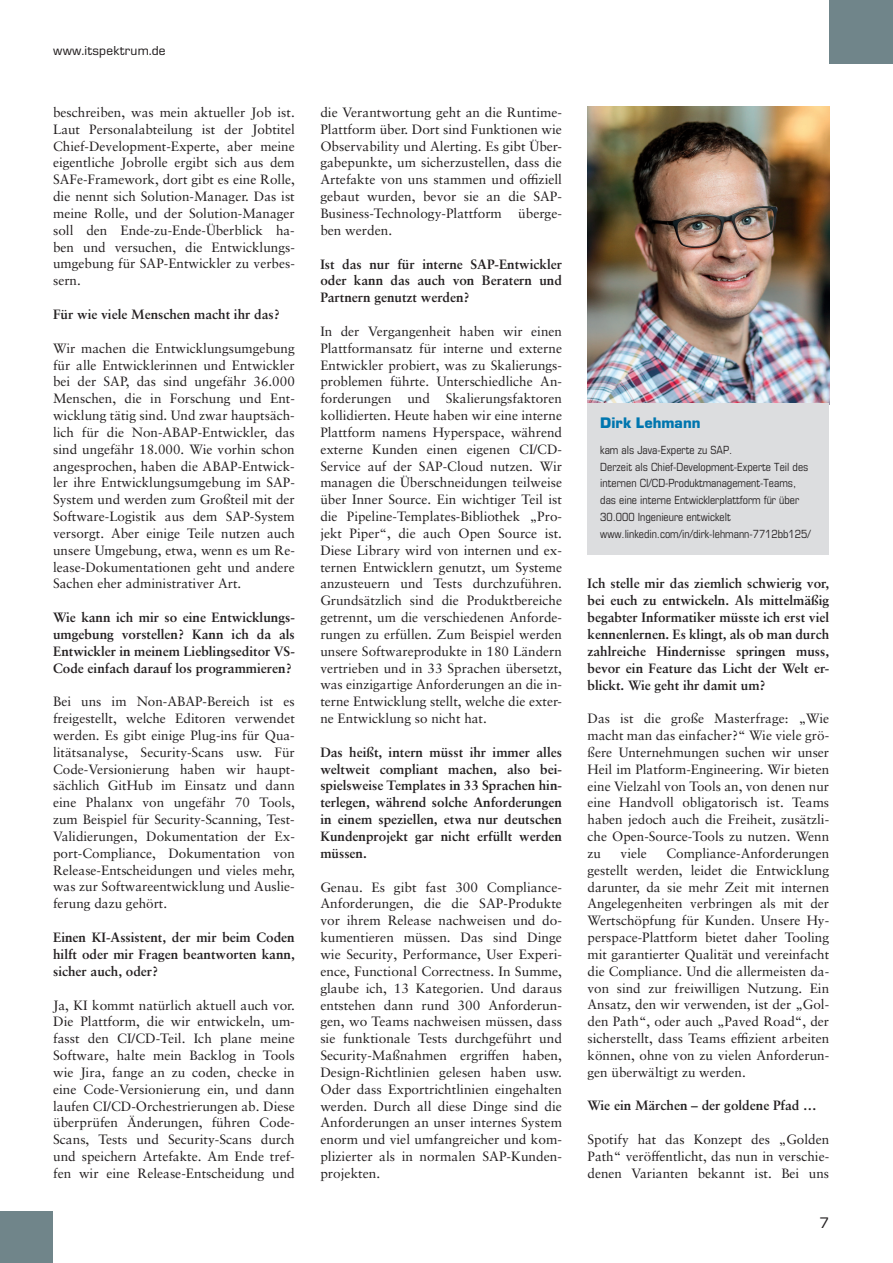
<style>
.page{position:relative;width:893px;height:1263px;background:#fff}
.page>*{position:absolute;margin:0;border:0;box-sizing:border-box;transform-origin:0 0}
.t1{font:700 15px "Eurostile BQ";color:#0076af}
.t2{font:15px "Eurostile BQ";color:#231f20}
.t3{font:13.5px/16.8px "Sabon LT Pro";color:#231f20;text-align:justify}
.t4{font:700 13.5px/16.8px "Sabon LT Pro";color:#231f20;text-align:justify}
.t5{font:12.75px "Eurostile BQ";letter-spacing:.02em;color:#231f20}
.t6{font:condensed 11.25px/16.8px "Eurostile";color:#231f20}
</style>
<div class="page">
<div style="left:829px;top:0;width:64px;height:64px;background:#70858a"></div>
<hr style="left:0;top:0;width:1px;height:64px;background:#70858a">
<div style="left:0;top:1211px;width:53px;height:52px;background:#70858a"></div>
<img style="left:587px;top:106px;width:242px;height:297px">
<div style="left:587px;top:403px;width:242px;height:152px;background:#dcdddf"></div>
<p class="t5" style="left:53px;top:43px;width:114px">www.itspektrum.de</p>
<p class="t3" style="left:53px;top:103px;width:243px">beschreiben, was mein aktueller Job ist.<br>Laut Personalabteilung ist der Jobtitel Chief-Development-Experte, aber meine eigentliche Jobrolle ergibt sich aus dem SAFe-Framework, dort gibt es eine Rolle, die nennt sich Solution-Manager. Das ist meine Rolle, und der Solution-Manager soll den Ende-zu-Ende-Überblick ha&shy;ben und versuchen, die Entwicklungs&shy;umgebung für SAP-Entwickler zu verbes&shy;sern.</p>
<p class="t4" style="left:53px;top:306px;width:228px">Für wie viele Menschen macht ihr das?</p>
<p class="t3" style="left:53px;top:339px;width:243px">Wir machen die Entwicklungsumgebung für alle Entwicklerinnen und Entwickler bei der SAP, das sind ungefähr 36.000<br>Menschen, die in Forschung und Ent&shy;wicklung tätig sind. Und zwar hauptsäch&shy;lich für die Non-ABAP-Entwickler, das sind ungefähr 18.000. Wie vorhin schon angesprochen, haben die ABAP-Entwick&shy;ler ihre Entwicklungsumgebung im SAP-System und werden zum Großteil mit der Software-Logistik aus dem SAP-System versorgt. Aber einige Teile nutzen auch unsere Umgebung, etwa, wenn es um Re&shy;lease-Dokumentationen geht und andere Sachen eher administrativer Art.</p>
<p class="t4" style="left:53px;top:609px;width:243px">Wie kann ich mir so eine Entwicklungs&shy;umgebung vorstellen? Kann ich da als Entwickler in meinem Lieblingseditor VS-Code einfach darauf los programmieren?</p>
<p class="t3" style="left:53px;top:693px;width:243px">Bei uns im Non-ABAP-Bereich ist es freigestellt, welche Editoren verwendet werden. Es gibt einige Plug-ins für Qua&shy;litätsanalyse, Security-Scans usw. Für Code-Versionierung haben wir haupt&shy;sächlich GitHub im Einsatz und dann eine Phalanx von ungefähr 70 Tools, zum Beispiel für Security-Scanning, Test-Validierungen, Dokumentation der Ex&shy;port-Compliance, Dokumentation von Release-Entscheidungen und vieles mehr, was zur Softwareentwicklung und Auslie&shy;ferung dazu gehört.</p>
<p class="t4" style="left:53px;top:928px;width:243px">Einen KI-Assistent, der mir beim Coden hilft oder mir Fragen beantworten kann, sicher auch, oder?</p>
<p class="t3" style="left:53px;top:996px;width:243px">Ja, KI kommt natürlich aktuell auch vor.<br>Die Plattform, die wir entwickeln, um&shy;fasst den CI/CD-Teil. Ich plane meine Software, halte mein Backlog in Tools wie Jira, fange an zu coden, checke in eine Code-Versionierung ein, und dann laufen CI/CD-Orchestrierungen ab. Diese überprüfen Änderungen, führen Code-Scans, Tests und Security-Scans durch und speichern Artefakte. Am Ende tref&shy;fen wir eine Release-Entscheidung und</p>
<p class="t3" style="left:320px;top:103px;width:243px">die Verantwortung geht an die Runtime-Plattform über. Dort sind Funktionen wie Observability und Alerting. Es gibt Über&shy;gabepunkte, um sicherzustellen, dass die Artefakte von uns stammen und offiziell gebaut wurden, bevor sie an die SAP-Business-Technology-Plattform überge&shy;ben werden.</p>
<p class="t4" style="left:320px;top:255px;width:243px">Ist das nur für interne SAP-Entwickler oder kann das auch von Beratern und Partnern genutzt werden?</p>
<p class="t3" style="left:320px;top:322px;width:243px">In der Vergangenheit haben wir einen Plattformansatz für interne und externe Entwickler probiert, was zu Skalierungs&shy;problemen führte. Unterschiedliche An&shy;forderungen und Skalierungsfaktoren kollidierten. Heute haben wir eine interne Plattform namens Hyperspace, während externe Kunden einen eigenen CI/CD-Service auf der SAP-Cloud nutzen. Wir managen die Überschneidungen teilweise über Inner Source. Ein wichtiger Teil ist die Pipeline-Templates-Bibliothek „Pro&shy;jekt Piper“, die auch Open Source ist.<br>Diese Library wird von internen und ex&shy;ternen Entwicklern genutzt, um Systeme anzusteuern und Tests durchzuführen.<br>Grundsätzlich sind die Produktbereiche getrennt, um die verschiedenen Anforde&shy;rungen zu erfüllen. Zum Beispiel werden unsere Softwareprodukte in 180 Ländern vertrieben und in 33 Sprachen übersetzt, was einzigartige Anforderungen an die in&shy;terne Entwicklung stellt, welche die exter&shy;ne Entwicklung so nicht hat.</p>
<p class="t4" style="left:320px;top:743px;width:243px">Das heißt, intern müsst ihr immer alles weltweit compliant machen, also bei&shy;spielsweise Templates in 33 Sprachen hin&shy;terlegen, während solche Anforderungen in einem speziellen, etwa nur deutschen Kundenprojekt gar nicht erfüllt werden müssen.</p>
<p class="t3" style="left:320px;top:878px;width:243px">Genau. Es gibt fast 300 Compliance-Anforderungen, die die SAP-Produkte vor ihrem Release nachweisen und do&shy;kumentieren müssen. Das sind Dinge wie Security, Performance, User Experi&shy;ence, Functional Correctness. In Summe, glaube ich, 13 Kategorien. Und daraus entstehen dann rund 300 Anforderun&shy;gen, wo Teams nachweisen müssen, dass sie funktionale Tests durchgeführt und Security-Maßnahmen ergriffen haben, Design-Richtlinien gelesen haben usw.<br>Oder dass Exportrichtlinien eingehalten werden. Durch all diese Dinge sind die Anforderungen an unser internes System enorm und viel umfangreicher und kom&shy;plizierter als in normalen SAP-Kunden&shy;projekten.</p>
<p class="t1" style="left:600px;top:414px;width:102px">Dirk Lehmann</p>
<p class="t6" style="left:600px;top:441px;width:212px">kam als Java-Experte zu SAP.<br>Derzeit als Chief-Development-Experte Teil des internen CI/CD-Produktmanagement-Teams, das eine interne Entwicklerplattform für über 30.000 Ingenieure entwickelt www.linkedin.com/in/dirk-lehmann-7712bb125/</p>
<p class="t4" style="left:587px;top:575px;width:243px">Ich stelle mir das ziemlich schwierig vor, bei euch zu entwickeln. Als mittelmäßig begabter Informatiker müsste ich erst viel kennenlernen. Es klingt, als ob man durch zahlreiche Hindernisse springen muss, bevor ein Feature das Licht der Welt er&shy;blickt. Wie geht ihr damit um?</p>
<p class="t3" style="left:587px;top:710px;width:243px">Das ist die große Masterfrage: „Wie macht man das einfacher?“ Wie viele grö&shy;ßere Unternehmungen suchen wir unser Heil im Platform-Engineering. Wir bieten eine Vielzahl von Tools an, von denen nur eine Handvoll obligatorisch ist. Teams haben jedoch auch die Freiheit, zusätzli&shy;che Open-Source-Tools zu nutzen. Wenn zu</p>
<p class="t3" style="left:587px;top:844px;width:243px;text-indent:79px">Compliance-Anforderungen gestellt werden, leidet die Entwicklung darunter, da sie mehr Zeit mit internen Angelegenheiten verbringen als mit der Wertschöpfung für Kunden. Unsere Hy&shy;perspace-Plattform bietet daher Tooling mit garantierter Qualität und vereinfacht die Compliance. Und die allermeisten da&shy;von sind zur freiwilligen Nutzung. Ein Ansatz, den wir verwenden, ist der „Gol&shy;den Path“, oder auch „Paved Road“, der sicherstellt, dass Teams effizient arbeiten können, ohne von zu vielen Anforderun&shy;gen überwältigt zu werden.</p>
<p class="t4" style="left:587px;top:1097px;width:231px">Wie ein Märchen – der goldene Pfad …</p>
<p class="t3" style="left:587px;top:1131px;width:243px">Spotify hat das Konzept des „Golden Path“ veröffentlicht, das nun in verschie&shy;denen Varianten bekannt ist. Bei uns</p>
<p class="t3" style="left:621px;top:844px;width:28px">viele</p>
<p class="t2" style="left:819px;top:1215px;width:11px">7</p>
</div>
